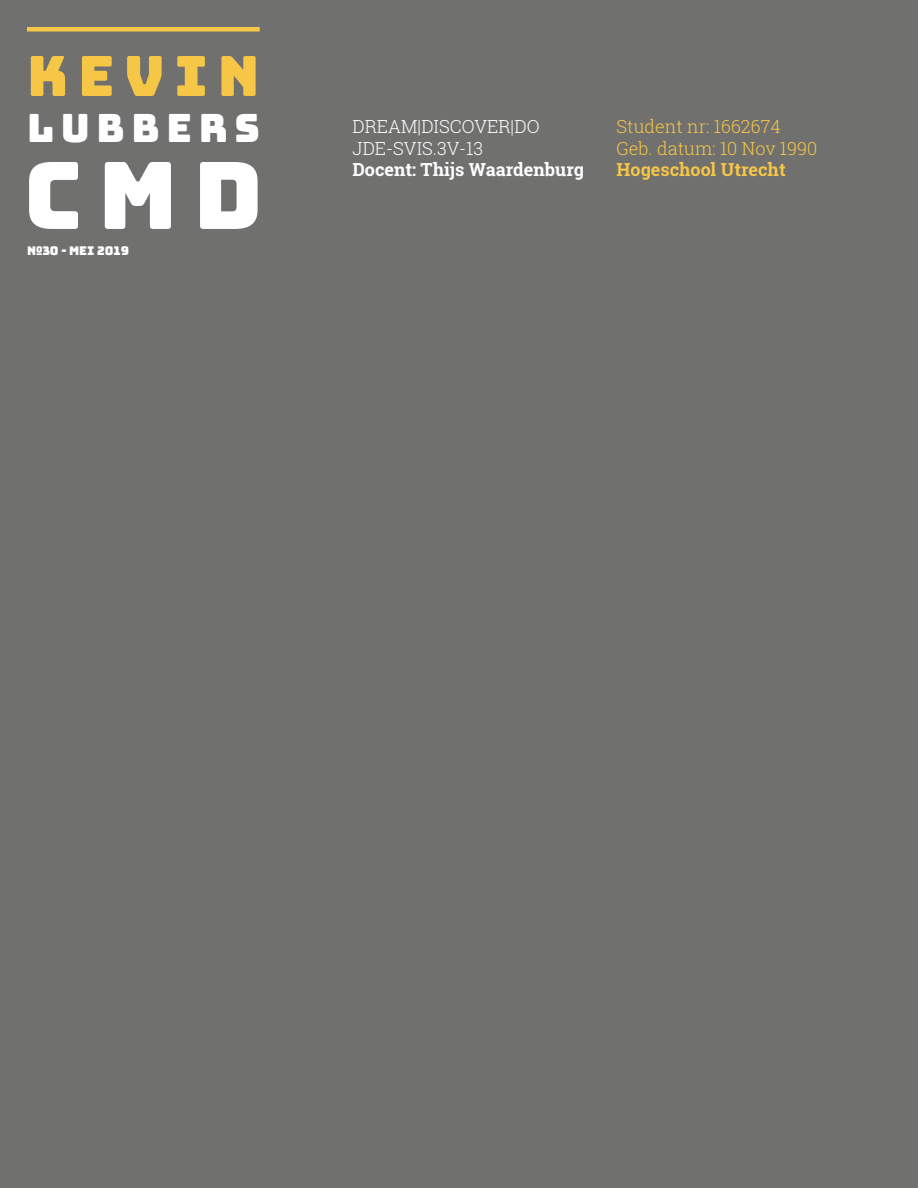
<style>
.page{position:relative;width:918px;height:1188px;background:#70706f}
.page>*{position:absolute;margin:0;border:0;box-sizing:border-box;transform-origin:0 0}
.t1{font:93px "Bungee";color:#fff}
.t2{font:55.5px "Bungee";letter-spacing:.175em;color:#f6c646}
.t3{font:39px "Bungee";letter-spacing:.17em;color:#fff}
.t4{font:300 18px/21.6px "Roboto Slab";color:#f6c646}
.t5{font:300 18px/21.6px "Roboto Slab";color:#fff}
.t6{font:700 18px "Roboto Slab";color:#fff}
.t7{font:700 18px "Roboto Slab";color:#f6c646}
.t8{font:12px "Bungee";color:#fff}
</style>
<div class="page">
<div style="left:27px;top:27px;width:233px;height:5px;background:#f6c646"></div>
<h2 class="t2" style="left:27px;top:44px;width:234px">KEVIN</h2>
<h3 class="t3" style="left:27px;top:106px;width:234px">LUBBERS</h3>
<h1 class="t1" style="left:24px;top:142px;width:241px">CMD</h1>
<p class="t8" style="left:27px;top:244px;width:104px">Nº30 - MEI 2019</p>
<p class="t5" style="left:352px;top:115px;width:189px">DREAM|DISCOVER|DO<br>JDE-SVIS.3V-13</p>
<p class="t6" style="left:352px;top:157px;width:233px">Docent: Thijs Waardenburg</p>
<p class="t4" style="left:617px;top:115px;width:202px">Student nr: 1662674<br>Geb. datum: 10 Nov 1990</p>
<p class="t7" style="left:617px;top:157px;width:171px">Hogeschool Utrecht</p>
</div>
